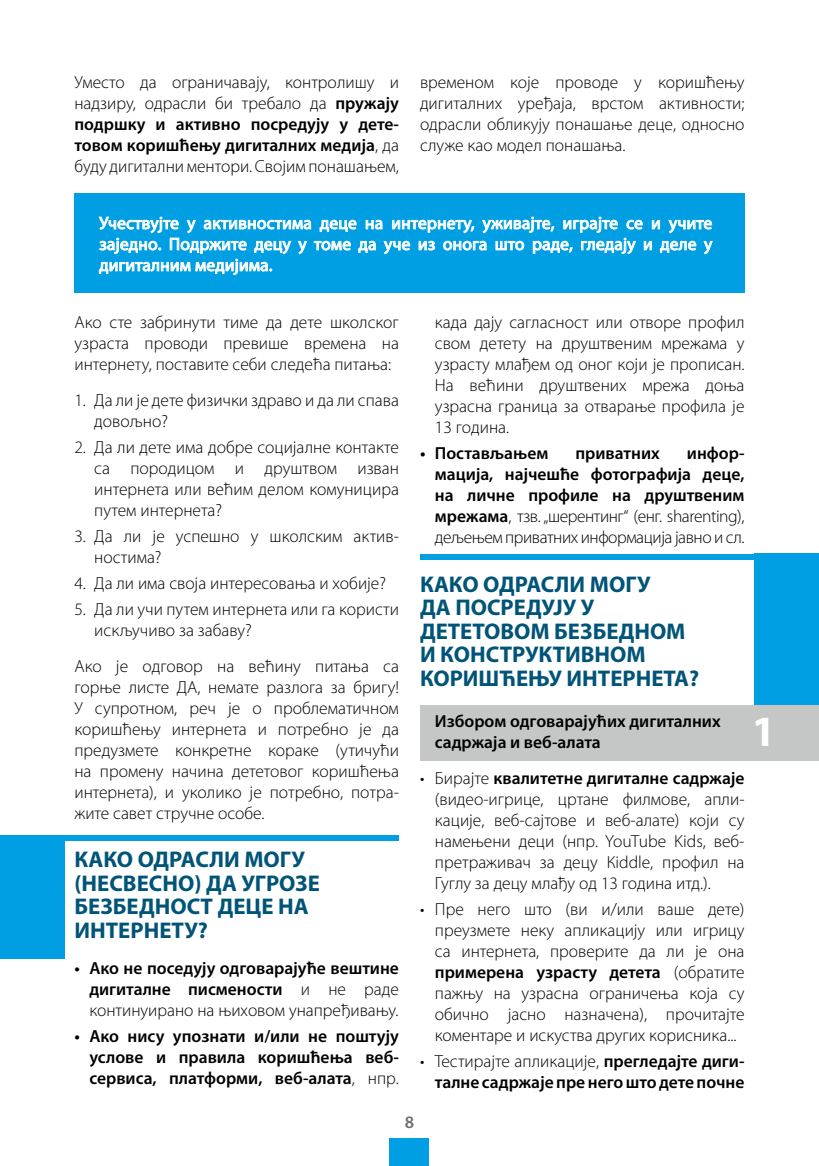
<style>
.page{position:relative;width:819px;height:1166px;background:#fff}
.page>*{position:absolute;margin:0;border:0;box-sizing:border-box;transform-origin:0 0}
.t1{font:700 43.4px "Myriad Pro";color:#fff}
.t2{font:700 22.75px/23.6px "Myriad Pro";color:#005477}
.t3{font:300 17.5px/21px "Myriad Pro";color:#000;text-align:justify}
.t4{font:600 17.5px/21px "Myriad Pro";color:#000;text-align:justify}
.t5{font:17.5px/21px "Myriad Pro";letter-spacing:.01em;color:#fff;text-align:justify}
.t6{font:600 17.5px "Myriad Pro";color:#6f6f6e}
.s1{font-weight:600}
.s2{font-weight:300}
</style>
<div class="page">
<div style="left:389px;top:1138px;width:40px;height:28px;background:#009ee3"></div>
<div style="left:420px;top:705px;width:399px;height:55px;background:#c5c6c6"></div>
<div style="left:74px;top:193px;width:670px;height:99px;background:#009ee3"></div>
<svg style="left:99px;top:216px;width:613px;height:59px"></svg>
<div style="left:0;top:835px;width:64px;height:124px;background:#009ee3"></div>
<div style="left:754px;top:554px;width:65px;height:151px;background:#009ee3"></div>
<div style="left:420px;top:554px;width:377px;height:5px;background:#009ee3"></div>
<div style="left:0;top:835px;width:399px;height:5px;background:#009ee3"></div>
<p class="t3" style="left:74px;top:71px;width:326px">Уместо да ограничавају, контролишу и надзиру, одрасли би требало да <span class="s1">пружају подршку и активно посредују у дете&shy;товом коришћењу дигиталних медија</span>, да буду дигитални ментори. Својим понашањем,</p>
<p class="t3" style="left:420px;top:71px;width:326px">временом које проводе у коришћењу дигиталних уређаја, врстом активности; одрасли обликују понашање деце, односно служе као модел понашања.</p>
<p class="t5" style="left:99px;top:213px;width:614px">Учествујте у активностима деце на интернету, уживајте, играјте се и учите заједно. Подржите децу у томе да уче из онога што раде, гледају и деле у дигиталним медијима.</p>
<p class="t3" style="left:74px;top:312px;width:326px">Ако сте забринути тиме да дете школског узраста проводи превише времена на интернету, поставите себи следећа питања:</p>
<p class="t3" style="left:94px;top:390px;width:306px;text-indent:-20px">1. Да ли је дете физички здраво и да ли спава довољно?</p>
<p class="t3" style="left:94px;top:437px;width:306px;text-indent:-20px">2. Да ли дете има добре социјалне контакте са породицом и друштвом изван интернета или већим делом комуницира путем интернета?</p>
<p class="t3" style="left:94px;top:526px;width:306px;text-indent:-20px">3. Да ли је успешно у школским актив&shy;ностима?</p>
<p class="t3" style="left:74px;top:573px;width:313px">4. Да ли има своја интересовања и хобије?</p>
<p class="t3" style="left:94px;top:599px;width:306px;text-indent:-20px">5. Да ли учи путем интернета или га користи искључиво за забаву?</p>
<p class="t3" style="left:74px;top:656px;width:326px">Ако је одговор на већину питања са горње листе ДА, немате разлога за бригу!<br>У супротном, реч је о проблематичном коришћењу интернета и потребно је да предузмете конкретне кораке (утичући на промену начина дететовог коришћења интернета), и уколико је потребно, потра&shy;жите савет стручне особе.</p>
<h2 class="t2" style="left:74px;top:847px;width:247px">КАКО ОДРАСЛИ МОГУ (НЕСВЕСНО) ДА УГРОЗЕ<br>БЕЗБЕДНОСТ ДЕЦЕ НА<br>ИНТЕРНЕТУ?</h2>
<p class="t4" style="left:89px;top:958px;width:311px;text-indent:-15px">• Ако не поседују одговарајуће вештине дигиталне писмености <span class="s2">и не раде континуирано на њиховом унапређивању.</span></p>
<p class="t4" style="left:89px;top:1026px;width:311px;text-indent:-15px">• Ако нису упознати и/или не поштују услове и правила коришћења веб&shy;сервиса, платформи, веб-алата<span class="s2">, нпр.</span></p>
<p class="t3" style="left:435px;top:312px;width:311px">када дају сагласност или отворе профил свом детету на друштвеним мрежама у узрасту млађем од оног који је прописан.<br>На већини друштвених мрежа доња узрасна граница за отварање профила је 13 година.</p>
<p class="t4" style="left:420px;top:443px;width:130px">• Постављањем</p>
<p class="t4" style="left:575px;top:443px;width:86px">приватних</p>
<p class="t4" style="left:435px;top:443px;width:311px;text-indent:252px">инфор&shy;мација, најчешће фотографија деце, на личне профиле на друштвеним мрежама<span class="s2">, тзв. „шерентинг“ (енг. sharenting), дељењем приватних информација јавно и сл.</span></p>
<h2 class="t2" style="left:420px;top:571px;width:281px">КАКО ОДРАСЛИ МОГУ<br>ДА ПОСРЕДУЈУ У<br>ДЕТЕТОВОМ БЕЗБЕДНОМ<br>И КОНСТРУКТИВНОМ<br>КОРИШЋЕЊУ ИНТЕРНЕТА?</h2>
<p class="t4" style="left:435px;top:711px;width:287px">Избором одговарајућих дигиталних садржаја и веб-алата</p>
<p class="t3" style="left:435px;top:768px;width:311px;text-indent:-15px">• Бирајте <span class="s1">квалитетне дигиталне садржаје </span>(видео-игрице, цртане филмове, апли&shy;кације, веб-сајтове и веб-алате) који су намењени деци (нпр. YouTube Kids, веб&shy;претраживач за децу Кiddle, профил на Гуглу за децу млађу од 13 година итд.).</p>
<p class="t3" style="left:435px;top:899px;width:311px;text-indent:-15px">• Пре него што (ви и/или ваше дете) преузмете неку апликацију или игрицу са интернета, проверите да ли је она <span class="s1">примерена узрасту детета</span> (обратите пажњу на узрасна ограничења која су обично јасно назначена), прочитајте коментаре и искуства других корисника...</p>
<p class="t4" style="left:420px;top:1050px;width:326px;line-height:21.5px;text-align:right"><span class="s2">• Тестирајте апликације,</span> прегледајте диги&shy;талне садржаје пре него што дете почне</p>
<p class="t6" style="left:405px;top:1112px;width:11px">8</p>
<h1 class="t1" style="left:752px;top:703px;width:26px">1</h1>
</div>
